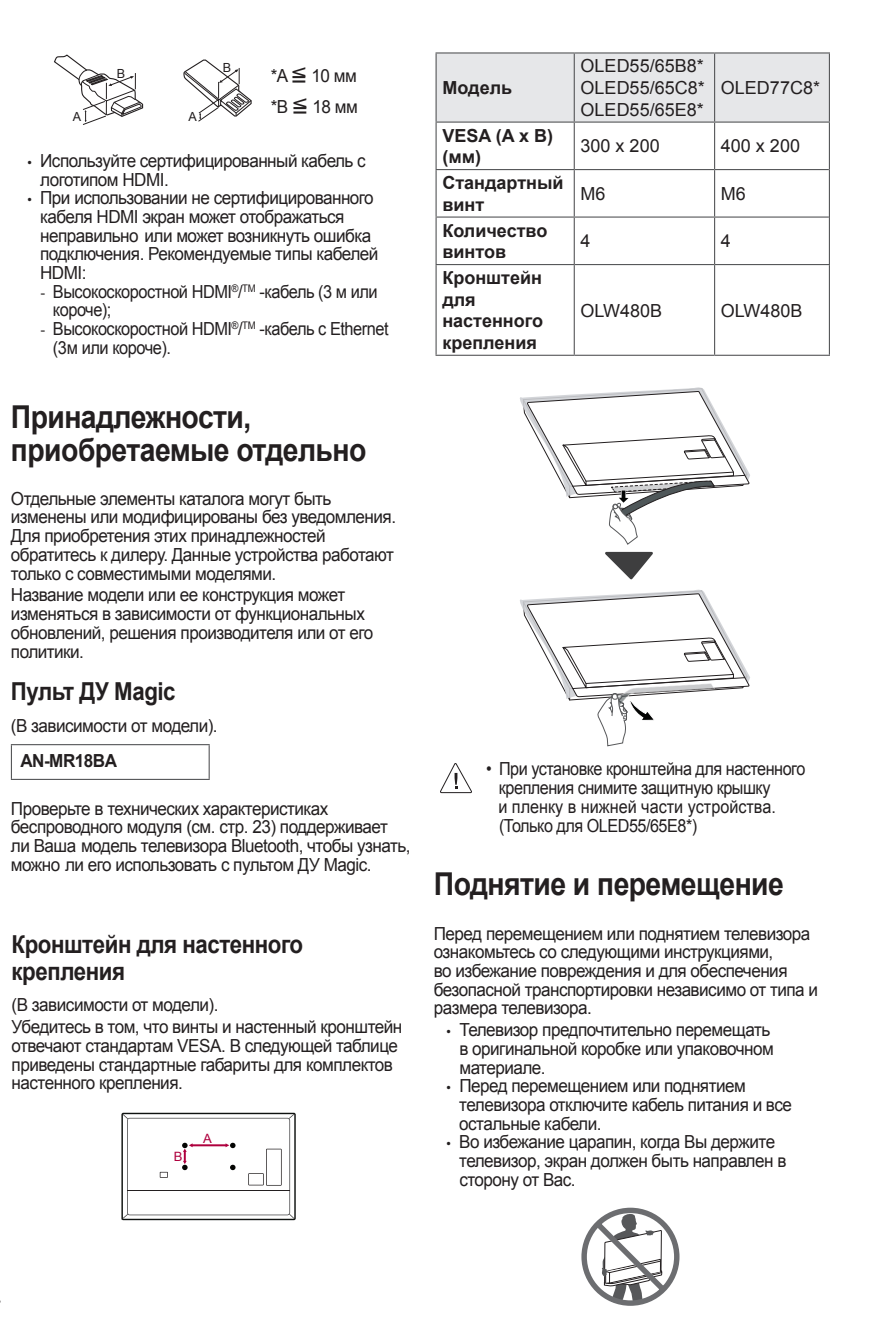
<style>
.page{position:relative;width:884px;height:1344px;background:#fff}
.page>*{position:absolute;margin:0;border:0;box-sizing:border-box;transform-origin:0 0}
.t1{font:700 31.5px/32.6px "Arial";letter-spacing:-.02em;color:#231f20;scale:.9 1}
.t2{font:700 24.75px/27px "Arial";letter-spacing:-.02em;color:#231f20;scale:.9 1}
.t3{font:18px/18.7px "Arial";letter-spacing:-.03em;color:#231f20;scale:.95 1}
.t4{font:18px/18.7px "Arial";letter-spacing:-.03em;color:#231f20;scale:.91 1}
.t5{font:18px/19.1px "Arial";letter-spacing:-.03em;color:#231f20;scale:.9 1}
.t6{font:700 18px/21.6px "Arial";color:#231f20}
.t7{font:18px/21.6px "Arial";letter-spacing:-.03em;color:#231f20;text-align:justify}
.t8{font:18px "Arial";color:#231f20;scale:.9 1}
.t9{font:18px "Arial";color:#231f20}
.t10{font:700 18px "Arial";letter-spacing:-.03em;color:#231f20;scale:.95 1}
.t11{font:12.83px "Arial";color:#af003e}
.t12{font:12.6px "Arial";color:#231f20}
.s1{font-size:21.82px}
.s2{font-family:"LG Smart"}
</style>
<div class="page">
<svg style="left:54px;top:54px;width:198px;height:71px"></svg>
<hr style="left:11px;top:744px;width:199px;height:1px;background:#57585a">
<hr style="left:11px;top:745px;width:1px;height:33px;background:#57585a">
<hr style="left:209px;top:745px;width:1px;height:33px;background:#57585a">
<hr style="left:11px;top:778px;width:199px;height:1px;background:#57585a">
<svg style="left:121px;top:1112px;width:175px;height:107px"></svg>
<div style="left:437px;top:54px;width:392px;height:67px;background:#e6e7e9"></div>
<hr style="left:574px;top:121px;width:141px;height:2px;background:#57585a">
<hr style="left:715px;top:121px;width:115px;height:2px;background:#57585a">
<hr style="left:574px;top:169px;width:141px;height:1px;background:#57585a">
<hr style="left:715px;top:169px;width:114px;height:1px;background:#57585a">
<hr style="left:574px;top:216px;width:141px;height:1px;background:#57585a">
<hr style="left:715px;top:216px;width:114px;height:1px;background:#57585a">
<hr style="left:574px;top:123px;width:1px;height:46px;background:#57585a">
<hr style="left:714px;top:123px;width:1px;height:46px;background:#57585a">
<hr style="left:829px;top:123px;width:1px;height:46px;background:#57585a">
<hr style="left:574px;top:170px;width:1px;height:46px;background:#57585a">
<hr style="left:714px;top:170px;width:1px;height:46px;background:#57585a">
<hr style="left:829px;top:169px;width:1px;height:48px;background:#57585a">
<hr style="left:574px;top:217px;width:1px;height:47px;background:#57585a">
<hr style="left:714px;top:217px;width:1px;height:47px;background:#57585a">
<hr style="left:829px;top:217px;width:1px;height:47px;background:#57585a">
<hr style="left:435px;top:54px;width:2px;height:67px;background:#57585a">
<hr style="left:435px;top:52px;width:139px;height:2px;background:#57585a">
<hr style="left:574px;top:52px;width:141px;height:2px;background:#57585a">
<hr style="left:715px;top:52px;width:115px;height:2px;background:#57585a">
<hr style="left:435px;top:354px;width:139px;height:2px;background:#57585a">
<hr style="left:574px;top:354px;width:141px;height:2px;background:#57585a">
<hr style="left:715px;top:354px;width:115px;height:2px;background:#57585a">
<hr style="left:574px;top:54px;width:1px;height:67px;background:#57585a">
<hr style="left:714px;top:54px;width:1px;height:67px;background:#57585a">
<hr style="left:829px;top:54px;width:1px;height:67px;background:#57585a">
<hr style="left:435px;top:123px;width:2px;height:46px;background:#57585a">
<hr style="left:435px;top:170px;width:2px;height:46px;background:#57585a">
<hr style="left:435px;top:217px;width:2px;height:47px;background:#57585a">
<hr style="left:435px;top:265px;width:2px;height:89px;background:#57585a">
<hr style="left:435px;top:121px;width:139px;height:2px;background:#57585a">
<hr style="left:435px;top:169px;width:139px;height:1px;background:#57585a">
<hr style="left:435px;top:216px;width:139px;height:1px;background:#57585a">
<hr style="left:435px;top:264px;width:139px;height:1px;background:#57585a">
<hr style="left:574px;top:265px;width:1px;height:89px;background:#57585a">
<hr style="left:714px;top:265px;width:1px;height:89px;background:#57585a">
<hr style="left:829px;top:265px;width:1px;height:89px;background:#57585a">
<hr style="left:574px;top:264px;width:141px;height:1px;background:#57585a">
<hr style="left:715px;top:264px;width:115px;height:1px;background:#57585a">
<svg style="left:520px;top:387px;width:230px;height:193px"></svg>
<svg style="left:520px;top:589px;width:230px;height:157px"></svg>
<svg style="left:440px;top:763px;width:32px;height:30px"></svg>
<svg style="left:581px;top:1207px;width:98px;height:98px"></svg>
<p class="t12" style="left:73px;top:108px;width:10px">A</p>
<p class="t12" style="left:117px;top:65px;width:10px">B</p>
<p class="t12" style="left:189px;top:108px;width:10px">A</p>
<p class="t12" style="left:223px;top:59px;width:10px">B</p>
<p class="t3" style="left:271px;top:61px;width:93px;line-height:30.6px">*A<sup>&lt;</sup><span class="s1">=</span> 10 мм *B <sup>&lt;</sup><span class="s1">=</span> 18 мм</p>
<p class="t3" style="left:40px;top:151px;width:344px;text-indent:-13px"><span class="s2">•</span> Используйте сертифицированный кабель с логотипом HDMI.</p>
<p class="t3" style="left:40px;top:189px;width:358px;text-indent:-13px"><span class="s2">•</span> При использовании не сертифицированного кабеля HDMI экран может отображаться неправильно или может возникнуть ошибка подключения. Рекомендуемые типы кабелей HDMI:</p>
<p class="t4" style="left:53px;top:282px;width:358px;text-indent:-13px"><span class="s2">-</span> Высокоскоростной HDMI<sup>®</sup>/<sup>TM</sup> -кабель (3 м или короче);</p>
<p class="t4" style="left:53px;top:319px;width:370px;text-indent:-13px"><span class="s2">-</span> Высокоскоростной HDMI<sup>®</sup>/<sup>TM</sup> -кабель с Ethernet (3м или короче).</p>
<h1 class="t1" style="left:11px;top:401px;width:396px">Принадлежности, приобретаемые отдельно</h1>
<p class="t3" style="left:11px;top:489px;width:407px">Отдельные элементы каталога могут быть изменены или модифицированы без уведомления.<br>Для приобретения этих принадлежностей обратитесь к дилеру. Данные устройства работают только с совместимыми моделями.</p>
<p class="t3" style="left:11px;top:586px;width:383px">Название модели или ее конструкция может изменяться в зависимости от функциональных обновлений, решения производителя или от его политики.</p>
<h2 class="t2" style="left:11px;top:679px;width:185px">Пульт ДУ Magic</h2>
<p class="t3" style="left:11px;top:716px;width:219px">(В зависимости от модели).</p>
<p class="t10" style="left:20px;top:748px;width:103px">AN-MR18BA</p>
<p class="t3" style="left:11px;top:799px;width:422px">Проверьте в технических характеристиках беспроводного модуля (см. стр. 23) поддерживает ли Ваша модель телевизора Bluetooth, чтобы узнать, можно ли его использовать с пультом ДУ Magic.</p>
<h2 class="t2" style="left:12px;top:931px;width:325px">Кронштейн для настенного крепления</h2>
<p class="t3" style="left:12px;top:994px;width:413px;line-height:21.8px">(В зависимости от модели).<br>Убедитесь в том, что винты и настенный кронштейн</p>
<p class="t3" style="left:12px;top:1036px;width:408px">отвечают стандартам VESA. В следующей таблице приведены стандартные габариты для комплектов настенного крепления.</p>
<p class="t11" style="left:174px;top:1148px;width:10px">B</p>
<p class="t11" style="left:203px;top:1130px;width:10px">A</p>
<p class="t6" style="left:442px;top:77px;width:71px">Модель</p>
<p class="t7" style="left:581px;top:55px;width:126px">OLED55/65B8* OLED55/65C8* OLED55/65E8*</p>
<p class="t9" style="left:721px;top:76px;width:101px">OLED77C8*</p>
<p class="t6" style="left:442px;top:125px;width:112px">VESA (A x B) (мм)</p>
<p class="t7" style="left:581px;top:135px;width:81px">300 x 200</p>
<p class="t7" style="left:721px;top:135px;width:81px">400 x 200</p>
<p class="t6" style="left:442px;top:172px;width:123px">Стандартный винт</p>
<p class="t7" style="left:581px;top:183px;width:27px">M6</p>
<p class="t7" style="left:721px;top:183px;width:27px">M6</p>
<p class="t6" style="left:442px;top:220px;width:106px">Количество винтов</p>
<p class="t7" style="left:581px;top:230px;width:12px">4</p>
<p class="t7" style="left:721px;top:230px;width:12px">4</p>
<p class="t6" style="left:442px;top:267px;width:102px">Кронштейн для настенного крепления</p>
<p class="t9" style="left:580px;top:298px;width:83px">OLW480B</p>
<p class="t9" style="left:721px;top:298px;width:83px">OLW480B</p>
<p class="t5" style="left:499px;top:759px;width:342px;text-indent:-13px">• При установке кронштейна для настенного крепления снимите защитную крышку</p>
<p class="t5" style="left:499px;top:816px;width:222px">(Только для OLED55/65E8*)</p>
<h1 class="t1" style="left:434px;top:868px;width:390px">Поднятие и перемещение</h1>
<p class="t3" style="left:434px;top:923px;width:406px">Перед перемещением или поднятием телевизора ознакомьтесь со следующими инструкциями,<br>во избежание повреждения и для обеспечения безопасной транспортировки независимо от типа и размера телевизора.</p>
<p class="t3" style="left:459px;top:1020px;width:333px;text-indent:-13px"><span class="s2">•</span> Телевизор предпочтительно перемещать в оригинальной коробке или упаковочном материале.</p>
<p class="t3" style="left:459px;top:1076px;width:352px;text-indent:-13px"><span class="s2">•</span> Перед перемещением или поднятием телевизора отключите кабель питания и все остальные кабели.</p>
<p class="t3" style="left:459px;top:1132px;width:346px;text-indent:-13px"><span class="s2">•</span> Во избежание царапин, когда Вы держите телевизор, экран должен быть направлен в сторону от Вас.</p>
<p class="t8" style="left:498px;top:794px;width:310px">и пленку в нижней части устройства.</p>
</div>
